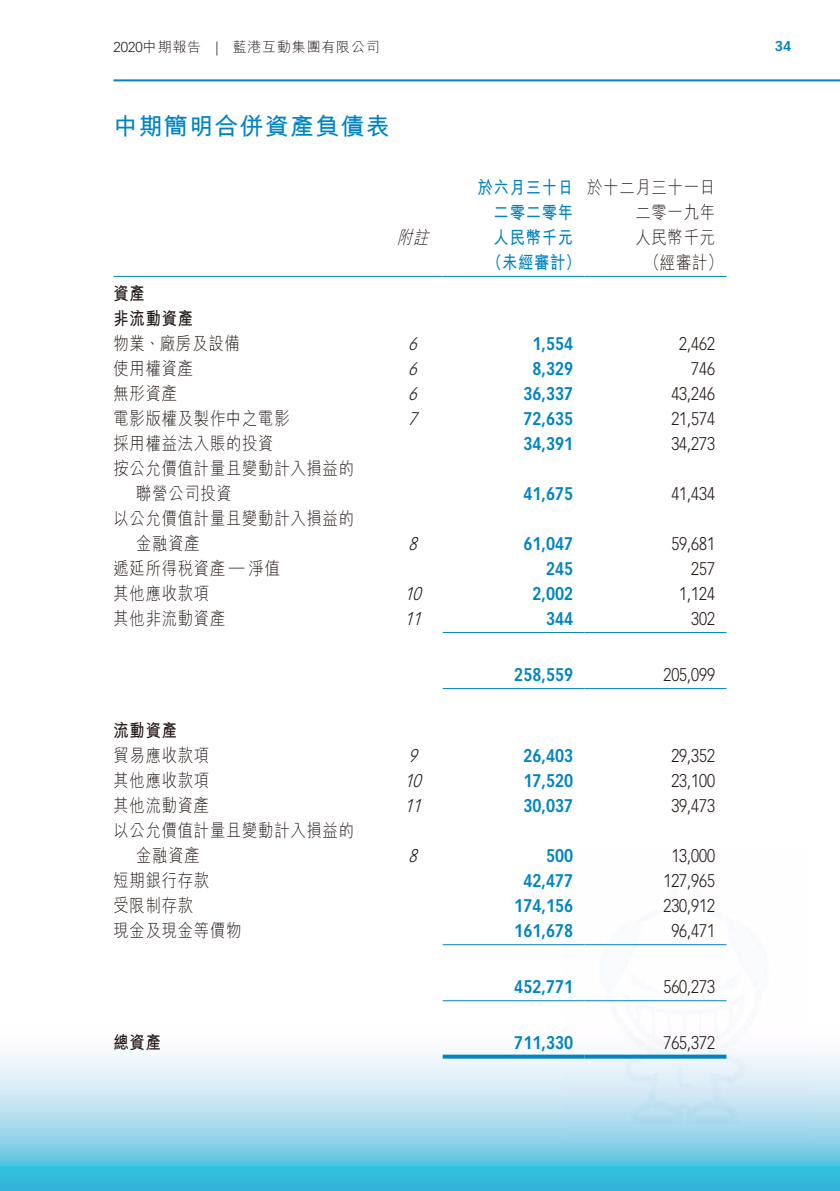
<style>
.page{position:relative;width:840px;height:1191px;background:#fff}
.page>*{position:absolute;margin:0;border:0;box-sizing:border-box;transform-origin:0 0}
.t1{font:700 24px "M Hei HK";letter-spacing:.05em;color:#0084c2}
.t2{font:300 18px/25px "M Hei HK";letter-spacing:.05em;color:#231916;scale:.85 1}
.t3{font:300 18px "Vectora LT Std";color:#231916;scale:.85 1}
.t4{font:700 18px "Vectora LT Std";color:#0084c2;scale:.85 1}
.t5{font:700 18px/25px "M Hei HK";letter-spacing:.05em;color:#0084c2;scale:.85 1}
.t6{font:italic 300 18px "Vectora LT Std";color:#231916;scale:.85 1}
.t7{font:700 18px/25px "M Hei HK";letter-spacing:.05em;color:#231916;scale:.85 1}
.t8{font:italic 300 18px "M Hei HK";color:#231916;scale:.85 1}
.t9{font:300 14px "M Hei HK";letter-spacing:.055em;color:#231916}
.t10{font:700 14px "Vectora LT Std";color:#0084c2}
.s1{font-family:"Vectora LT Std"}
.s2{font-weight:300;color:#231916}
</style>
<div class="page">
<svg style="left:0;top:1053px;width:839px;height:138px"></svg>
<img style="left:564px;top:883px;width:244px;height:267px">
<hr style="left:113px;top:79px;width:726px;height:2px;background:#0084c2">
<hr style="left:113px;top:276px;width:273px;height:1px;background:#0084c2">
<hr style="left:386px;top:276px;width:56px;height:1px;background:#0084c2">
<hr style="left:442px;top:276px;width:142px;height:1px;background:#0084c2">
<hr style="left:584px;top:276px;width:142px;height:1px;background:#0084c2">
<hr style="left:442px;top:632px;width:142px;height:1px;background:#0084c2">
<hr style="left:584px;top:632px;width:142px;height:1px;background:#0084c2">
<hr style="left:442px;top:688px;width:142px;height:1px;background:#0084c2">
<hr style="left:584px;top:688px;width:142px;height:1px;background:#0084c2">
<hr style="left:442px;top:944px;width:142px;height:1px;background:#0084c2">
<hr style="left:584px;top:944px;width:142px;height:1px;background:#0084c2">
<hr style="left:442px;top:1000px;width:142px;height:1px;background:#0084c2">
<hr style="left:584px;top:1000px;width:142px;height:1px;background:#0084c2">
<svg style="left:442px;top:1054px;width:142px;height:4px"></svg>
<svg style="left:584px;top:1054px;width:142px;height:4px"></svg>
<p class="t9" style="left:113px;top:40px;width:268px"><span class="s1">2020</span>中期報告 <span class="s1">|</span> 藍港互動集團有限公司</p>
<p class="t10" style="left:774px;top:38px;width:18px">34</p>
<h1 class="t1" style="left:113px;top:109px;width:278px">中期簡明合併資產負債表</h1>
<p class="t5" style="left:493px;top:173px;width:262px;text-indent:-16px">於六月三十日 <span class="s2">於十二月三十一日</span>二零二零年</p>
<p class="t2" style="left:635px;top:199px;width:95px">二零一九年</p>
<p class="t8" style="left:396px;top:228px;width:44px">附註</p>
<p class="t5" style="left:493px;top:223px;width:95px">人民幣千元</p>
<p class="t2" style="left:635px;top:224px;width:95px">人民幣千元</p>
<p class="t5" style="left:486px;top:248px;width:112px">（未經審計）</p>
<p class="t2" style="left:644px;top:249px;width:93px">（經審計）</p>
<p class="t7" style="left:113px;top:279px;width:95px">資產<br>非流動資產</p>
<p class="t2" style="left:113px;top:330px;width:150px">物業、廠房及設備</p>
<p class="t6" style="left:408px;top:333px;width:18px">6</p>
<p class="t4" style="left:532px;top:332px;width:49px">1,554</p>
<p class="t3" style="left:679px;top:333px;width:44px">2,462</p>
<p class="t2" style="left:113px;top:355px;width:95px">使用權資產</p>
<p class="t6" style="left:408px;top:358px;width:18px">6</p>
<p class="t4" style="left:532px;top:357px;width:49px">8,329</p>
<p class="t3" style="left:690px;top:358px;width:30px">746</p>
<p class="t2" style="left:113px;top:380px;width:76px">無形資產</p>
<p class="t6" style="left:408px;top:383px;width:18px">6</p>
<p class="t4" style="left:523px;top:382px;width:60px">36,337</p>
<p class="t3" style="left:671px;top:383px;width:53px">43,246</p>
<p class="t2" style="left:113px;top:405px;width:209px">電影版權及製作中之電影</p>
<p class="t6" style="left:408px;top:408px;width:18px">7</p>
<p class="t4" style="left:523px;top:407px;width:60px">72,635</p>
<p class="t3" style="left:671px;top:408px;width:53px">21,574</p>
<p class="t2" style="left:113px;top:430px;width:190px">採用權益法入賬的投資</p>
<p class="t4" style="left:523px;top:432px;width:60px">34,391</p>
<p class="t3" style="left:671px;top:433px;width:53px">34,273</p>
<p class="t2" style="left:136px;top:455px;width:257px;text-indent:-23px">按公允價值計量且變動計入損益的聯營公司投資</p>
<p class="t4" style="left:523px;top:482px;width:60px">41,675</p>
<p class="t3" style="left:671px;top:483px;width:53px">41,434</p>
<p class="t2" style="left:136px;top:505px;width:257px;text-indent:-23px">以公允價值計量且變動計入損益的金融資產</p>
<p class="t6" style="left:408px;top:533px;width:18px">8</p>
<p class="t4" style="left:523px;top:532px;width:60px">61,047</p>
<p class="t3" style="left:671px;top:533px;width:53px">59,681</p>
<p class="t2" style="left:113px;top:555px;width:197px">遞延所得稅資產 — 淨值</p>
<p class="t4" style="left:545px;top:557px;width:33px">245</p>
<p class="t3" style="left:690px;top:558px;width:30px">257</p>
<p class="t2" style="left:113px;top:580px;width:114px">其他應收款項</p>
<p class="t6" style="left:404px;top:583px;width:27px">10</p>
<p class="t4" style="left:532px;top:582px;width:49px">2,002</p>
<p class="t3" style="left:679px;top:583px;width:44px">1,124</p>
<p class="t2" style="left:113px;top:605px;width:133px">其他非流動資產</p>
<p class="t6" style="left:404px;top:608px;width:27px">11</p>
<p class="t4" style="left:545px;top:607px;width:33px">344</p>
<p class="t3" style="left:690px;top:608px;width:30px">302</p>
<p class="t4" style="left:514px;top:663px;width:71px">258,559</p>
<p class="t3" style="left:663px;top:664px;width:62px">205,099</p>
<p class="t7" style="left:113px;top:716px;width:76px">流動資產</p>
<p class="t2" style="left:113px;top:742px;width:114px">貿易應收款項</p>
<p class="t6" style="left:408px;top:745px;width:18px">9</p>
<p class="t4" style="left:523px;top:744px;width:60px">26,403</p>
<p class="t3" style="left:671px;top:745px;width:53px">29,352</p>
<p class="t2" style="left:113px;top:767px;width:114px">其他應收款項</p>
<p class="t6" style="left:404px;top:770px;width:27px">10</p>
<p class="t4" style="left:523px;top:769px;width:60px">17,520</p>
<p class="t3" style="left:671px;top:770px;width:53px">23,100</p>
<p class="t2" style="left:113px;top:792px;width:114px">其他流動資產</p>
<p class="t6" style="left:404px;top:795px;width:27px">11</p>
<p class="t4" style="left:523px;top:794px;width:60px">30,037</p>
<p class="t3" style="left:671px;top:795px;width:53px">39,473</p>
<p class="t2" style="left:136px;top:817px;width:257px;text-indent:-23px">以公允價值計量且變動計入損益的金融資產</p>
<p class="t6" style="left:408px;top:845px;width:18px">8</p>
<p class="t4" style="left:545px;top:844px;width:33px">500</p>
<p class="t3" style="left:671px;top:845px;width:53px">13,000</p>
<p class="t2" style="left:113px;top:867px;width:114px">短期銀行存款</p>
<p class="t4" style="left:523px;top:869px;width:60px">42,477</p>
<p class="t3" style="left:663px;top:870px;width:62px">127,965</p>
<p class="t2" style="left:113px;top:892px;width:95px">受限制存款</p>
<p class="t4" style="left:514px;top:894px;width:71px">174,156</p>
<p class="t3" style="left:663px;top:895px;width:62px">230,912</p>
<p class="t2" style="left:113px;top:917px;width:152px">現金及現金等價物</p>
<p class="t4" style="left:514px;top:919px;width:71px">161,678</p>
<p class="t3" style="left:671px;top:920px;width:53px">96,471</p>
<p class="t4" style="left:514px;top:975px;width:71px">452,771</p>
<p class="t3" style="left:663px;top:976px;width:62px">560,273</p>
<p class="t7" style="left:113px;top:1028px;width:57px">總資產</p>
<p class="t4" style="left:514px;top:1031px;width:71px">711,330</p>
<p class="t3" style="left:663px;top:1032px;width:62px">765,372</p>
</div>
